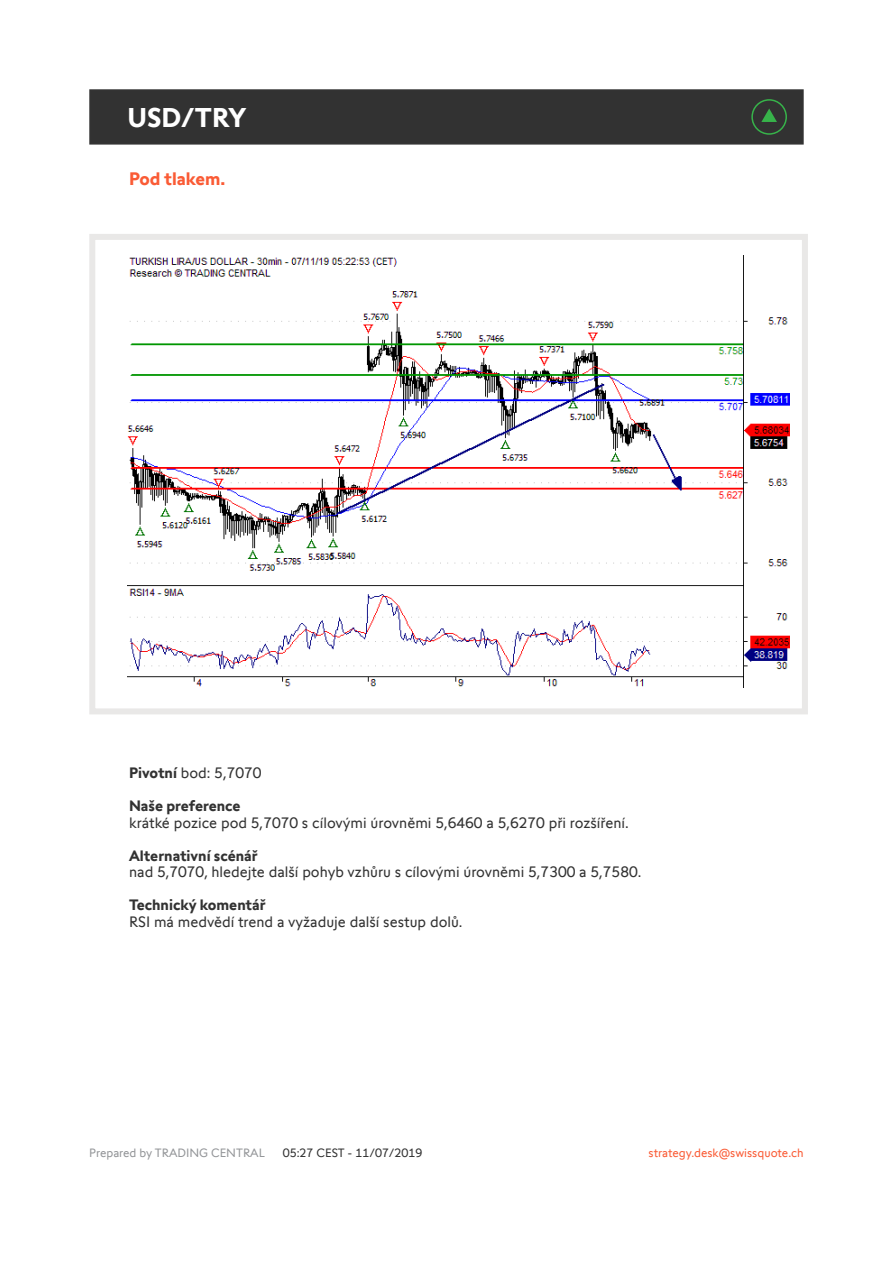
<style>
.page{position:relative;width:893px;height:1263px;background:#fff}
.page>*{position:absolute;margin:0;border:0;box-sizing:border-box;transform-origin:0 0}
.t1{font:700 27px "Swissquote CT";color:#fff}
.t2{font:700 18px "Swissquote CT";color:#fa5b35}
.t3{font:15px "Swissquote CT";color:#323232}
.t4{font:700 15px "Swissquote CT";color:#323232}
.t5{font:12px "Swissquote CT";color:#fa5b35}
.t6{font:12px "Swissquote CT";color:#939598}
.t7{font:12px "Swissquote CT";color:#323232}
.s1{font-weight:700}
</style>
<div class="page">
<div style="left:89px;top:234px;width:719px;height:480px;border:6px solid #e9e8e7"></div>
<div style="left:89px;top:89px;width:715px;height:56px;background:#323232;border:2px solid #323232"></div>
<img style="left:128px;top:255px;width:661px;height:432px">
<svg style="left:751px;top:99px;width:36px;height:36px"></svg>
<h1 class="t1" style="left:128px;top:101px;width:120px">USD/TRY</h1>
<p class="t2" style="left:129px;top:168px;width:98px">Pod tlakem.</p>
<p class="t3" style="left:129px;top:764px;width:134px"><span class="s1">Pivotní</span> bod: 5,7070</p>
<p class="t4" style="left:129px;top:797px;width:113px">Naše preference</p>
<p class="t3" style="left:129px;top:814px;width:501px">krátké pozice pod 5,7070 s cílovými úrovněmi 5,6460 a 5,6270 při rozšíření.</p>
<p class="t4" style="left:129px;top:846px;width:130px">Alternativní scénář</p>
<p class="t3" style="left:129px;top:863px;width:514px">nad 5,7070, hledejte další pohyb vzhůru s cílovými úrovněmi 5,7300 a 5,7580.</p>
<p class="t4" style="left:129px;top:896px;width:138px">Technický komentář</p>
<p class="t3" style="left:129px;top:913px;width:335px">RSI má medvědí trend a vyžaduje další sestup dolů.</p>
<p class="t6" style="left:89px;top:1145px;width:177px">Prepared by TRADING CENTRAL</p>
<p class="t7" style="left:283px;top:1145px;width:141px">05:27 CEST - 11/07/2019</p>
<p class="t5" style="left:649px;top:1145px;width:157px">strategy.desk@swissquote.ch</p>
</div>
